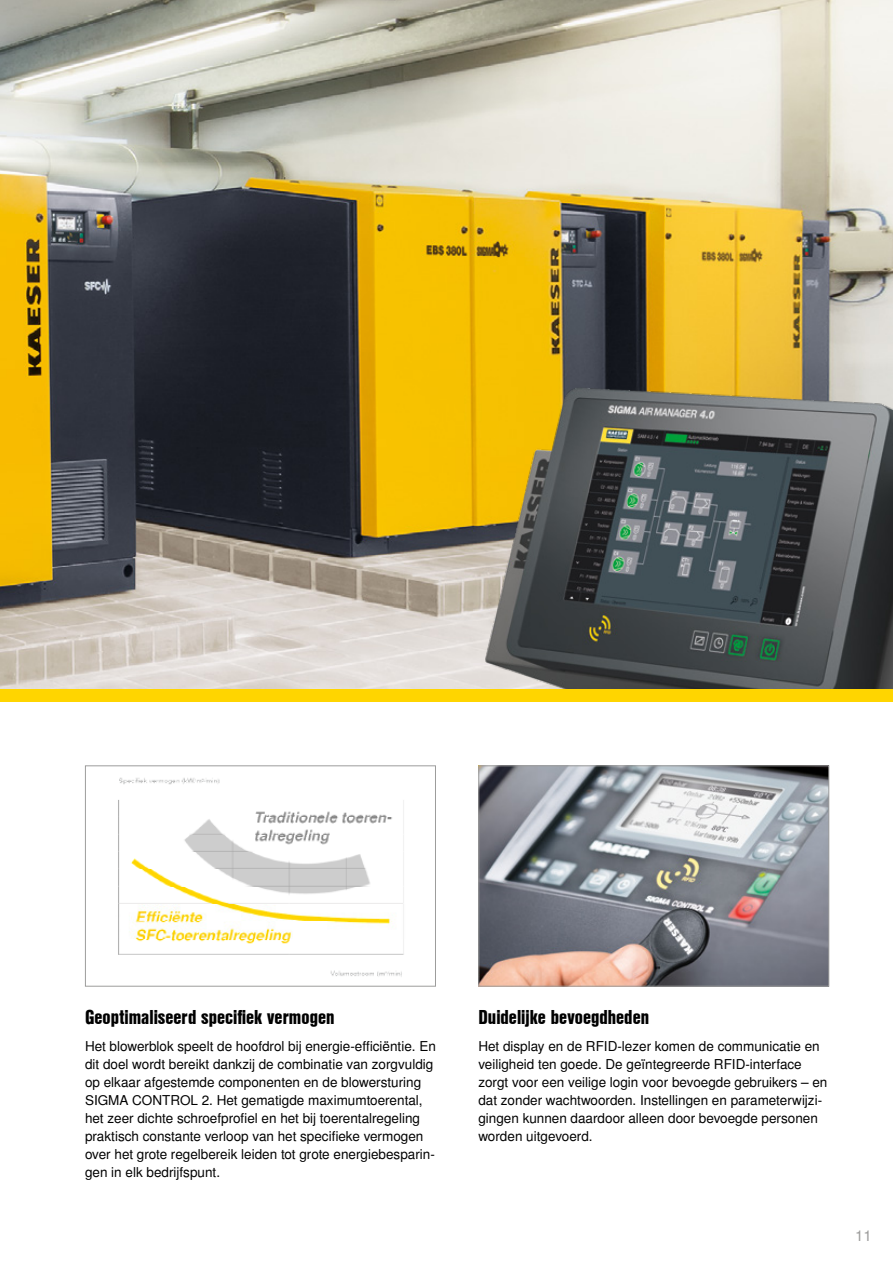
<style>
.page{position:relative;width:893px;height:1263px;background:#fff}
.page>*{position:absolute;margin:0;border:0;box-sizing:border-box;transform-origin:0 0}
.t1{font:19.5px "Nimbus San L Bla Con";color:#000}
.t2{font:15px "Nimbus San L";color:#9d9d9c}
.t3{font:13.5px/18px "Nimbus San L";color:#000}
</style>
<div class="page">
<img style="left:480px;top:767px;width:347px;height:217px">
<div style="left:478px;top:765px;width:351px;height:221px;border:1px solid #9d9d9c"></div>
<img style="left:0;top:0;width:893px;height:689px">
<div style="left:0;top:689px;width:893px;height:13px;background:#ffd500"></div>
<img style="left:118px;top:777px;width:286px;height:200px">
<div style="left:85px;top:765px;width:351px;height:221px;border:1px solid #9d9d9c"></div>
<img style="left:298px;top:213px;width:595px;height:476px">
<h1 class="t1" style="left:85px;top:1003px;width:251px">Geoptimaliseerd specifiek vermogen</h1>
<p class="t3" style="left:85px;top:1038px;width:352px">Het blowerblok speelt de hoofdrol bij energie-efficiëntie. En dit doel wordt bereikt dankzij de combinatie van zorgvuldig op elkaar afgestemde componenten en de blowersturing SIGMA CONTROL 2. Het gematigde maximumtoerental, het zeer dichte schroefprofiel en het bij toerentalregeling praktisch constante verloop van het specifieke vermogen over het grote regelbereik leiden tot grote energiebesparin&shy;gen in elk bedrijfspunt.</p>
<h1 class="t1" style="left:478px;top:1003px;width:172px">Duidelijke bevoegdheden</h1>
<p class="t3" style="left:478px;top:1038px;width:351px">Het display en de RFID-lezer komen de communicatie en veiligheid ten goede. De geïntegreerde RFID-interface zorgt voor een veilige login voor bevoegde gebruikers – en dat zonder wachtwoorden. Instellingen en parameterwijzi&shy;gingen kunnen daardoor alleen door bevoegde personen worden uitgevoerd.</p>
<p class="t2" style="left:855px;top:1226px;width:18px">11</p>
</div>
